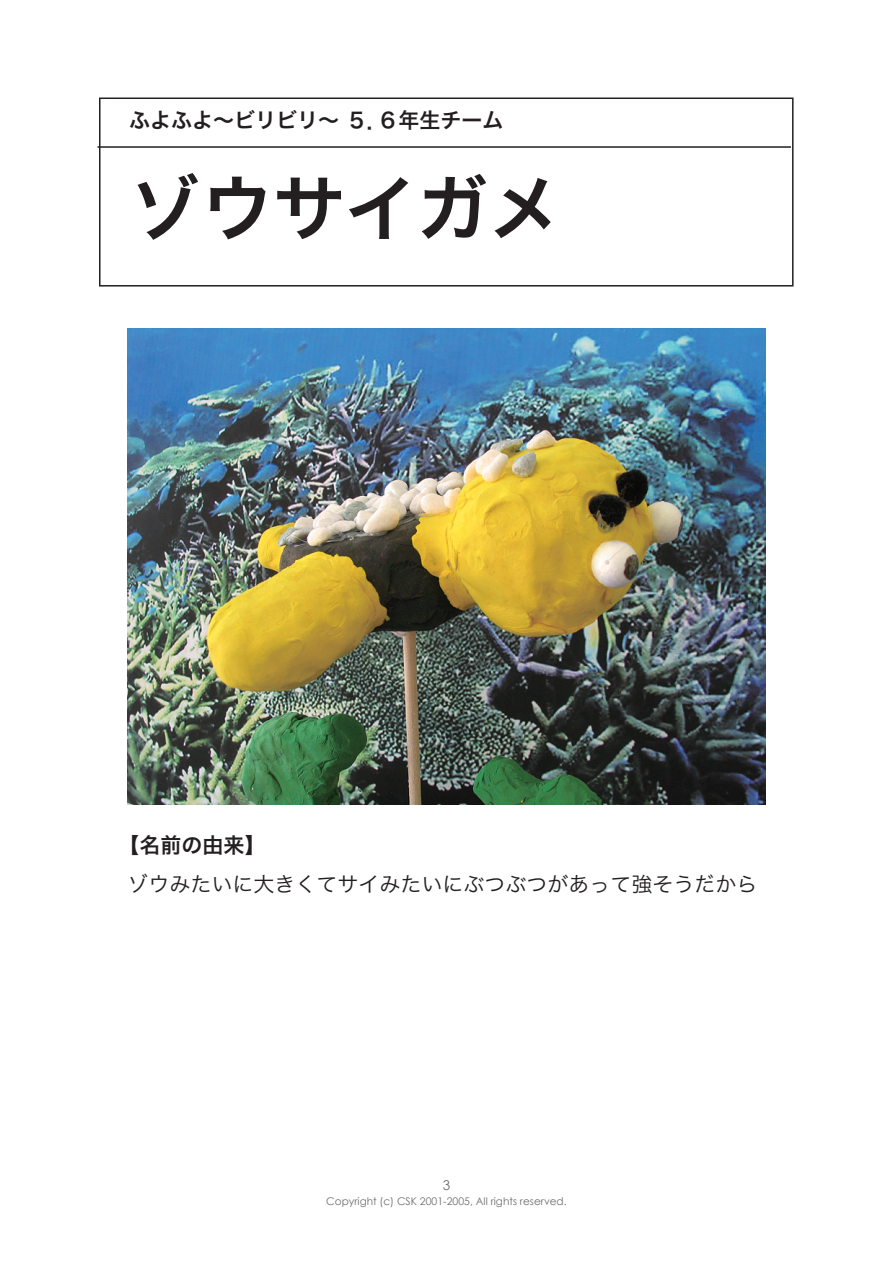
<style>
.page{position:relative;width:893px;height:1263px;background:#fff}
.page>*{position:absolute;margin:0;border:0;box-sizing:border-box;transform-origin:0 0}
.t1{font:72px "Hira Kaku Pro W6";color:#231f20}
.t2{font:21px "Hira Kaku Pro W3";color:#231f20}
.t3{font:21px "Hira Kaku Pro W6";color:#231f20}
.t4{font:13.5px "Century Gothic";color:#6c6d70}
.t5{font:10.5px "Century Gothic";color:#6c6d70}
</style>
<div class="page">
<div style="left:99px;top:98px;width:695px;height:188px;border:2px solid #231f20"></div>
<hr style="left:97px;top:146px;width:694px;height:2px;background:#231f20">
<img style="left:128px;top:329px;width:637px;height:476px">
<h2 class="t3" style="left:129px;top:101px;width:376px">ふよふよ～ビリビリ～ ５．６年生チーム</h2>
<h1 class="t1" style="left:129px;top:143px;width:434px">ゾウサイガメ</h1>
<h2 class="t3" style="left:119px;top:826px;width:148px">【名前の由来】</h2>
<h2 class="t2" style="left:127px;top:865px;width:631px">ゾウみたいに大きくてサイみたいにぶつぶつがあって強そうだから</h2>
<p class="t4" style="left:443px;top:1176px;width:9px">3</p>
<p class="t5" style="left:326px;top:1195px;width:242px">Copyright (c) CSK 2001-2005, All rights reserved.</p>
</div>
